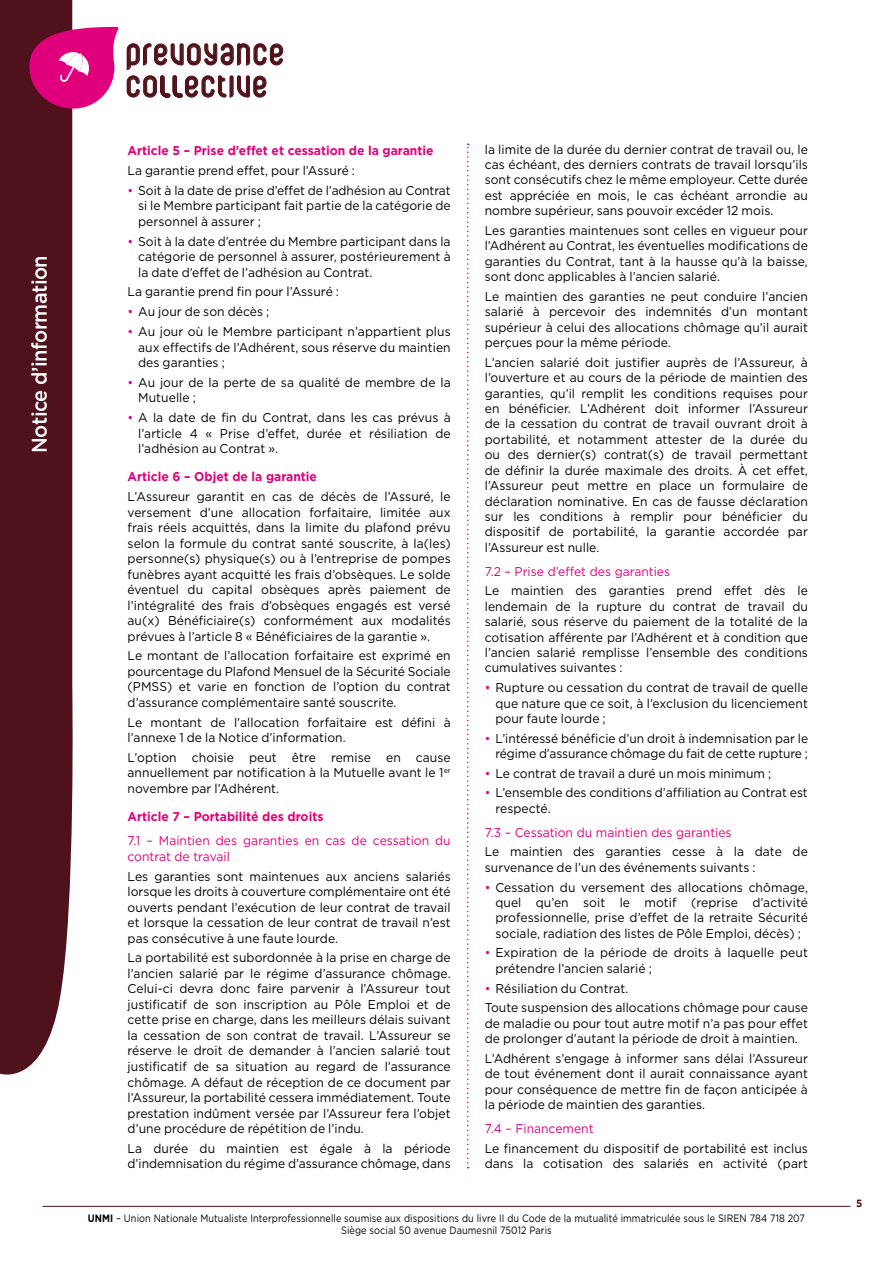
<style>
.page{position:relative;width:893px;height:1263px;background:#fff}
.page>*{position:absolute;margin:0;border:0;box-sizing:border-box;transform-origin:0 0}
.t1{font:39.15px/32.1px "Corpus Care";letter-spacing:.05em;color:#50131d}
.t2{font:500 21px "Gotham";letter-spacing:-.025em;color:#fff;scale:.95 1}
.t3{font:12.75px/15.5px "Gotham";letter-spacing:.005em;color:#000;text-align:justify;scale:.95 1}
.t4{font:12.75px/15.5px "Gotham";color:#e2007a;scale:.95 1}
.t5{font:700 12.75px "Gotham";color:#e2007a;scale:.95 1}
.t6{font:12.75px/15.5px "Gotham";letter-spacing:.005em;color:#000;text-align:right;scale:.94 1}
.t7{font:10.65px/12px "Gotham";letter-spacing:.01em;color:#000;text-align:center;scale:.86 1}
.t8{font:700 10.5px "Gotham";color:#4f121c;scale:.95 1}
.s1{color:#e2007a}
.s2{font-weight:700}
</style>
<div class="page">
<div style="left:0;top:0;width:73px;height:1075px;background:#4f121c"></div>
<hr style="left:43px;top:1206px;width:807px;height:1px;background:#4f121c">
<svg style="left:29px;top:26px;width:255px;height:84px"></svg>
<svg style="left:467px;top:144px;width:2px;height:1024px"></svg>
<h2 class="t2" style="left:27px;top:453px;width:210px;rotate:-90deg">Notice d’information</h2>
<h1 class="t1" style="left:127px;top:39px;width:159px">prevoyance collective</h1>
<p class="t5" style="left:128px;top:144px;width:324px">Article 5 – Prise d’effet et cessation de la garantie</p>
<p class="t3" style="left:128px;top:163px;width:241px">La garantie prend effet, pour l’Assuré :</p>
<p class="t3" style="left:138px;top:182px;width:330px;text-indent:-11px"><span class="s1">•</span> Soit à la date de prise d’effet de l’adhésion au Contrat si le Membre participant fait partie de la catégorie de personnel à assurer ;</p>
<p class="t3" style="left:138px;top:233px;width:330px;text-indent:-11px"><span class="s1">•</span> Soit à la date d’entrée du Membre participant dans la catégorie de personnel à assurer, postérieurement à la date d’effet de l’adhésion au Contrat.</p>
<p class="t3" style="left:128px;top:284px;width:224px">La garantie prend fin pour l’Assuré :</p>
<p class="t3" style="left:128px;top:304px;width:151px"><span class="s1">•</span> Au jour de son décès ;</p>
<p class="t3" style="left:138px;top:323px;width:330px;text-indent:-11px"><span class="s1">•</span> Au jour où le Membre participant n’appartient plus aux effectifs de l’Adhérent, sous réserve du maintien des garanties ;</p>
<p class="t3" style="left:138px;top:374px;width:330px;text-indent:-11px"><span class="s1">•</span> Au jour de la perte de sa qualité de membre de la<br>Mutuelle ;</p>
<p class="t3" style="left:138px;top:410px;width:330px;text-indent:-11px"><span class="s1">•</span> A la date de fin du Contrat, dans les cas prévus à l’article 4 « Prise d’effet, durée et résiliation de l’adhésion au Contrat ».</p>
<p class="t5" style="left:128px;top:469px;width:201px">Article 6 – Objet de la garantie</p>
<p class="t3" style="left:128px;top:489px;width:342px">L’Assureur garantit en cas de décès de l’Assuré, le versement d’une allocation forfaitaire, limitée aux frais réels acquittés, dans la limite du plafond prévu selon la formule du contrat santé souscrite, à la(les) personne(s) physique(s) ou à l’entreprise de pompes funèbres ayant acquitté les frais d’obsèques. Le solde éventuel du capital obsèques après paiement de l’intégralité des frais d’obsèques engagés est versé au(x) Bénéficiaire(s) conformément aux modalités prévues à l’article 8 « Bénéficiaires de la garantie ».</p>
<p class="t3" style="left:128px;top:648px;width:342px">Le montant de l’allocation forfaitaire est exprimé en pourcentage du Plafond Mensuel de la Sécurité Sociale (PMSS) et varie en fonction de l’option du contrat d’assurance complémentaire santé souscrite.</p>
<p class="t3" style="left:128px;top:714px;width:342px">Le montant de l’allocation forfaitaire est défini à l’annexe 1 de la Notice d’information.</p>
<p class="t3" style="left:128px;top:749px;width:342px">L’option choisie peut être remise en cause annuellement par notification à la Mutuelle avant le 1<sup>er </sup>novembre par l’Adhérent.</p>
<p class="t5" style="left:128px;top:809px;width:208px">Article 7 – Portabilité des droits</p>
<p class="t4" style="left:128px;top:833px;width:342px">7.1 – Maintien des garanties en cas de cessation du contrat de travail</p>
<p class="t3" style="left:128px;top:868px;width:342px">Les garanties sont maintenues aux anciens salariés lorsque les droits à couverture complémentaire ont été ouverts pendant l’exécution de leur contrat de travail et lorsque la cessation de leur contrat de travail n’est pas consécutive à une faute lourde.</p>
<p class="t3" style="left:128px;top:950px;width:342px">La portabilité est subordonnée à la prise en charge de l’ancien salarié par le régime d’assurance chômage.<br>Celui-ci devra donc faire parvenir à l’Assureur tout justificatif de son inscription au Pôle Emploi et de cette prise en charge, dans les meilleurs délais suivant la cessation de son contrat de travail. L’Assureur se réserve le droit de demander à l’ancien salarié tout justificatif de sa situation au regard de l’assurance chômage. A défaut de réception de ce document par l’Assureur, la portabilité cessera immédiatement. Toute prestation indûment versée par l’Assureur fera l’objet d’une procédure de répétition de l’indu.</p>
<p class="t3" style="left:128px;top:1140px;width:342px">La durée du maintien est égale à la période d’indemnisation du régime d’assurance chômage, dans</p>
<p class="t3" style="left:485px;top:141px;width:342px">la limite de la durée du dernier contrat de travail ou, le cas échéant, des derniers contrats de travail lorsqu’ils sont consécutifs chez le même employeur. Cette durée est appréciée en mois, le cas échéant arrondie au nombre supérieur, sans pouvoir excéder 12 mois.</p>
<p class="t3" style="left:485px;top:222px;width:342px">Les garanties maintenues sont celles en vigueur pour l’Adhérent au Contrat, les éventuelles modifications de garanties du Contrat, tant à la hausse qu’à la baisse, sont donc applicables à l’ancien salarié.</p>
<p class="t3" style="left:485px;top:288px;width:342px">Le maintien des garanties ne peut conduire l’ancien salarié à percevoir des indemnités d’un montant supérieur à celui des allocations chômage qu’il aurait perçues pour la même période.</p>
<p class="t3" style="left:485px;top:354px;width:342px">L’ancien salarié doit justifier auprès de l’Assureur, à l’ouverture et au cours de la période de maintien des garanties, qu’il remplit les conditions requises pour en bénéficier. L’Adhérent doit informer l’Assureur de la cessation du contrat de travail ouvrant droit à portabilité, et notamment attester de la durée du ou des dernier(s) contrat(s) de travail permettant de définir la durée maximale des droits. À cet effet, l’Assureur peut mettre en place un formulaire de déclaration nominative. En cas de fausse déclaration sur les conditions à remplir pour bénéficier du dispositif de portabilité, la garantie accordée par l’Assureur est nulle.</p>
<p class="t4" style="left:485px;top:563px;width:197px">7.2 – Prise d’effet des garanties</p>
<p class="t3" style="left:485px;top:583px;width:342px">Le maintien des garanties prend effet dès le lendemain de la rupture du contrat de travail du salarié, sous réserve du paiement de la totalité de la cotisation afférente par l’Adhérent et à condition que l’ancien salarié remplisse l’ensemble des conditions cumulatives suivantes :</p>
<p class="t3" style="left:495px;top:680px;width:330px;text-indent:-11px"><span class="s1">•</span> Rupture ou cessation du contrat de travail de quelle que nature que ce soit, à l’exclusion du licenciement pour faute lourde ;</p>
<p class="t6" style="left:485px;top:730px;width:345px"><span class="s1">•</span> L’intéressé bénéficie d’un droit à indemnisation par le régime d’assurance chômage du fait de cette rupture ;</p>
<p class="t3" style="left:485px;top:765px;width:303px"><span class="s1">•</span> Le contrat de travail a duré un mois minimum ;</p>
<p class="t3" style="left:495px;top:785px;width:330px;text-indent:-11px"><span class="s1">•</span> L’ensemble des conditions d’affiliation au Contrat est respecté.</p>
<p class="t4" style="left:485px;top:824px;width:261px">7.3 – Cessation du maintien des garanties</p>
<p class="t3" style="left:485px;top:844px;width:342px">Le maintien des garanties cesse à la date de survenance de l’un des événements suivants :</p>
<p class="t3" style="left:495px;top:879px;width:330px;text-indent:-11px"><span class="s1">•</span> Cessation du versement des allocations chômage, quel qu’en soit le motif (reprise d’activité professionnelle, prise d’effet de la retraite Sécurité sociale, radiation des listes de Pôle Emploi, décès) ;</p>
<p class="t3" style="left:495px;top:945px;width:330px;text-indent:-11px"><span class="s1">•</span> Expiration de la période de droits à laquelle peut prétendre l’ancien salarié ;</p>
<p class="t3" style="left:485px;top:978px;width:342px;line-height:19.6px"><span class="s1">•</span> Résiliation du Contrat.<br>Toute suspension des allocations chômage pour cause</p>
<p class="t3" style="left:485px;top:1015px;width:342px">de maladie ou pour tout autre motif n’a pas pour effet de prolonger d’autant la période de droit à maintien.</p>
<p class="t3" style="left:485px;top:1050px;width:342px">L’Adhérent s’engage à informer sans délai l’Assureur de tout événement dont il aurait connaissance ayant pour conséquence de mettre fin de façon anticipée à la période de maintien des garanties.</p>
<p class="t4" style="left:485px;top:1120px;width:116px">7.4 – Financement</p>
<p class="t3" style="left:485px;top:1140px;width:342px">Le financement du dispositif de portabilité est inclus dans la cotisation des salariés en activité (part</p>
<p class="t7" style="left:88px;top:1212px;width:835px"><span class="s2">UNMI</span> – Union Nationale Mutualiste Interprofessionnelle soumise aux dispositions du livre II du Code de la mutualité immatriculée sous le SIREN 784 718 207<br>Siège social 50 avenue Daumesnil 75012 Paris</p>
<p class="t8" style="left:856px;top:1197px;width:8px">5</p>
</div>
